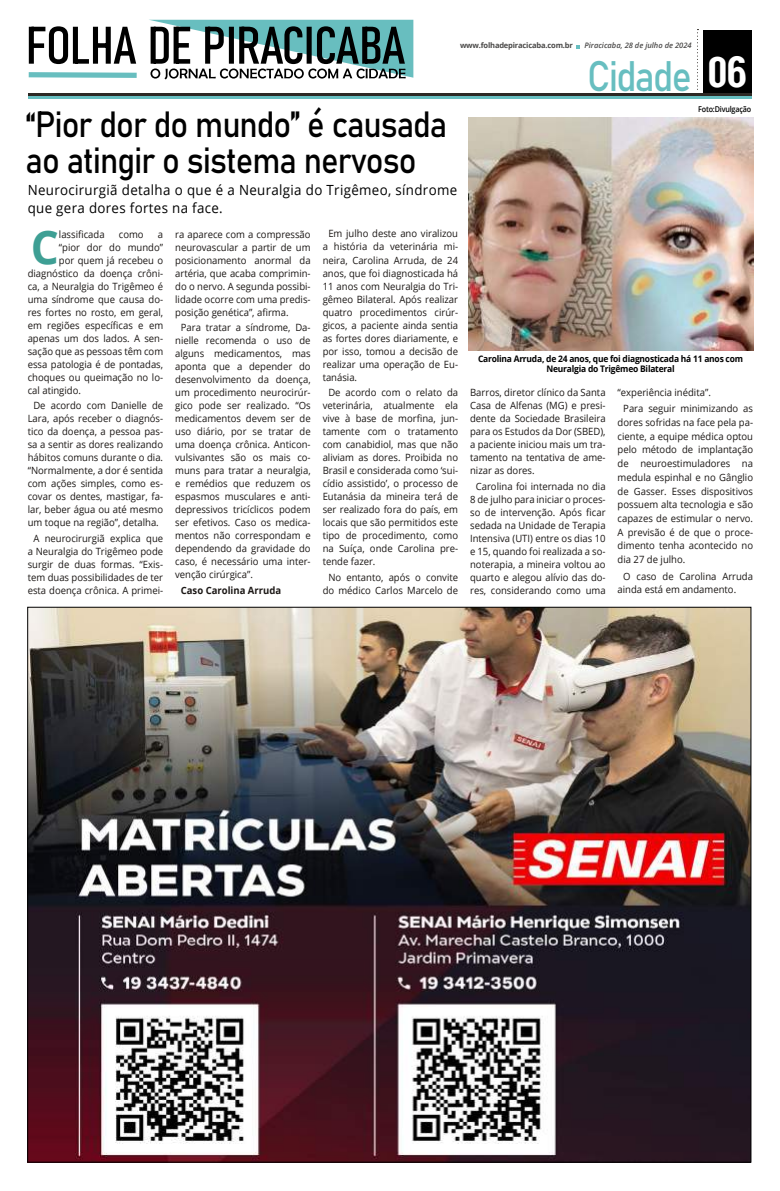
<style>
.page{position:relative;width:780px;height:1191px;background:#fff}
.page>*{position:absolute;margin:0;border:0;box-sizing:border-box;transform-origin:0 0}
.t1{font:700 46.4px "Open Sans";color:#3e9f94;scale:.95 1}
.t2{font:42.1px "Bahnschrift";letter-spacing:-.045em;color:#67bec0;scale:.89 1}
.t3{font:36px/36px "Bahnschrift";letter-spacing:-.03em;color:#000;scale:.91 1}
.t4{font:14px/18px "Open Sans";letter-spacing:.025em;color:#000;scale:.95 1}
.t5{font:10px/13px "Open Sans";color:#1b1715;text-align:justify;scale:.95 1}
.t6{font:700 10px "Open Sans";color:#1b1715;scale:.95 1}
.t7{font:700 9px/10px "Open Sans";letter-spacing:-.025em;color:#000;text-align:center;scale:.94 1}
.t8{font:600 8px "Open Sans";letter-spacing:-.025em;color:#000;scale:.9 1}
.t9{font:700 7.6px "Open Sans";letter-spacing:-.025em;color:#4a4948}
.t10{font:italic 600 7.6px "Open Sans";color:#4a4948}
.s1{font-family:"Arena Condensed";font-weight:700;font-size:40.6px;color:#fff}
</style>
<div class="page">
<div style="left:703px;top:31px;width:48px;height:64px;background:#000"></div>
<hr style="left:28px;top:97px;width:723px;height:2px;background:#67bec0">
<hr style="left:28px;top:93px;width:723px;height:3px;background:#2c2824">
<svg style="left:697px;top:29px;width:1px;height:61px"></svg>
<svg style="left:576px;top:45px;width:3px;height:4px"></svg>
<svg style="left:28px;top:20px;width:385px;height:59px"></svg>
<img style="left:29px;top:609px;width:720px;height:551px">
<img style="left:468px;top:117px;width:285px;height:233px">
<p class="t9" style="left:460px;top:40px;width:114px">www.folhadepiracicaba.com.br</p>
<p class="t10" style="left:584px;top:40px;width:109px">Piracicaba, 28 de julho de 2024</p>
<h3 class="t3" style="left:26px;top:103px;width:465px">“Pior dor do mundo” é causada ao atingir o sistema nervoso</h3>
<h3 class="t4" style="left:28px;top:181px;width:453px">Neurocirurgiã detalha o que é a Neuralgia do Trigêmeo, síndrome que gera dores fortes na face.</h3>
<h1 class="t1" style="left:31px;top:214px;width:31px">C</h1>
<p class="t5" style="left:59px;top:227px;width:50px">lassificada</p>
<p class="t5" style="left:119px;top:227px;width:28px">como</p>
<p class="t5" style="left:158px;top:227px;width:7px">a</p>
<p class="t5" style="left:322px;top:227px;width:144px;text-indent:6px">Em julho deste ano viralizou a história da veterinária mi&shy;neira, Carolina Arruda, de 24 anos, que foi diagnosticada há 11 anos com Neuralgia do Tri&shy;gêmeo Bilateral. Após realizar quatro procedimentos cirúr&shy;gicos, a paciente ainda sentia as fortes dores diariamente, e por isso, tomou a decisão de realizar uma operação de Eu&shy;tanásia.</p>
<p class="t5" style="left:322px;top:386px;width:144px;text-indent:6px">De acordo com o relato da veterinária, atualmente ela vive à base de morfina, jun&shy;tamente com o tratamento com canabidiol, mas que não aliviam as dores. Proibida no Brasil e considerada como ‘sui&shy;cídio assistido’, o processo de Eutanásia da mineira terá de ser realizado fora do país, em locais que são permitidos este tipo de procedimento, como na Suíça, onde Carolina pre&shy;tende fazer.</p>
<p class="t5" style="left:322px;top:571px;width:144px;text-align:center">No entanto, após o convite do médico Carlos Marcelo de</p>
<p class="t5" style="left:175px;top:227px;width:144px">ra aparece com a compressão neurovascular a partir de um posicionamento anormal da artéria, que acaba comprimin&shy;do o nervo. A segunda possibi&shy;lidade ocorre com uma predis&shy;posição genética”, afirma.</p>
<p class="t5" style="left:175px;top:321px;width:144px;text-indent:6px">Para tratar a síndrome, Da&shy;nielle recomenda o uso de alguns medicamentos, mas aponta que a depender do desenvolvimento da doença, um procedimento neurocirúr&shy;gico pode ser realizado. “Os medicamentos devem ser de uso diário, por se tratar de uma doença crônica. Anticon&shy;vulsivantes são os mais co&shy;muns para tratar a neuralgia, e remédios que reduzem os espasmos musculares e anti&shy;depressivos tricíclicos podem ser efetivos. Caso os medica&shy;mentos não correspondam e dependendo da gravidade do caso, é necessário uma inter&shy;venção cirúrgica”.</p>
<p class="t6" style="left:181px;top:583px;width:107px">Caso Carolina Arruda</p>
<p class="t5" style="left:59px;top:240px;width:111px">“pior dor do mundo”</p>
<p class="t5" style="left:59px;top:253px;width:111px">por quem já recebeu o</p>
<p class="t5" style="left:28px;top:266px;width:144px">diagnóstico da doença crôni-</p>
<p class="t5" style="left:28px;top:279px;width:144px">ca, a Neuralgia do Trigêmeo é</p>
<p class="t5" style="left:28px;top:292px;width:144px">uma síndrome que causa do-</p>
<p class="t5" style="left:28px;top:305px;width:144px">res fortes no rosto, em geral,</p>
<p class="t5" style="left:28px;top:318px;width:144px">em regiões específicas e em</p>
<p class="t5" style="left:28px;top:331px;width:144px">apenas um dos lados. A sen-</p>
<p class="t5" style="left:28px;top:344px;width:144px">sação que as pessoas têm com</p>
<p class="t5" style="left:28px;top:357px;width:144px">essa patologia é de pontadas,</p>
<p class="t5" style="left:28px;top:370px;width:144px">choques ou queimação no lo-</p>
<p class="t5" style="left:28px;top:383px;width:58px">cal atingido.</p>
<p class="t5" style="left:28px;top:399px;width:144px;text-align:center">De acordo com Danielle de<br>Lara, após receber o diagnós&shy;tico da doença, a pessoa pas&shy;sa a sentir as dores realizando hábitos comuns durante o dia. “Normalmente, a dor é sentida com ações simples, como es&shy;covar os dentes, mastigar, fa&shy;lar, beber água ou até mesmo um toque na região”, detalha.</p>
<p class="t5" style="left:28px;top:532px;width:144px;text-align:center">A neurocirurgiã explica que a Neuralgia do Trigêmeo pode surgir de duas formas. “Exis&shy;tem duas possibilidades de ter esta doença crônica. A primei-</p>
<h2 class="t2" style="left:587px;top:44px;width:181px">Cidade <span class="s1">06</span></h2>
<p class="t8" style="left:698px;top:104px;width:60px">Foto:Divulgação</p>
<p class="t7" style="left:478px;top:353px;width:283px">Carolina Arruda, de 24 anos, que foi diagnosticada há 11 anos com<br>Neuralgia do Trigêmeo Bilateral</p>
<p class="t5" style="left:470px;top:385px;width:144px">Barros, diretor clínico da Santa Casa de Alfenas (MG) e presi&shy;dente da Sociedade Brasileira para os Estudos da Dor (SBED), a paciente iniciou mais um tra&shy;tamento na tentativa de ame&shy;nizar as dores.</p>
<p class="t5" style="left:470px;top:479px;width:144px;text-align:center">Carolina foi internada no dia<br>8 de julho para iniciar o proces&shy;so de intervenção. Após ficar sedada na Unidade de Terapia<br>Intensiva (UTI) entre os dias 10 e 15, quando foi realizada a so&shy;noterapia, a mineira voltou ao quarto e alegou alívio das do&shy;res, considerando como uma</p>
<p class="t5" style="left:623px;top:384px;width:138px;line-height:16.5px;text-indent:-6px">“experiência inédita”.<br>Para seguir minimizando as</p>
<p class="t5" style="left:617px;top:415px;width:144px;line-height:13.7px">dores sofridas na face pela pa&shy;ciente, a equipe médica optou pelo método de implantação de neuroestimuladores na medula espinhal e no Gânglio de Gasser. Esses dispositivos possuem alta tecnologia e são capazes de estimular o nervo.<br>A previsão é de que o proce&shy;dimento tenha acontecido no dia 27 de julho.</p>
<p class="t5" style="left:617px;top:569px;width:144px;line-height:13.7px;text-indent:6px">O caso de Carolina Arruda ainda está em andamento.</p>
</div>
